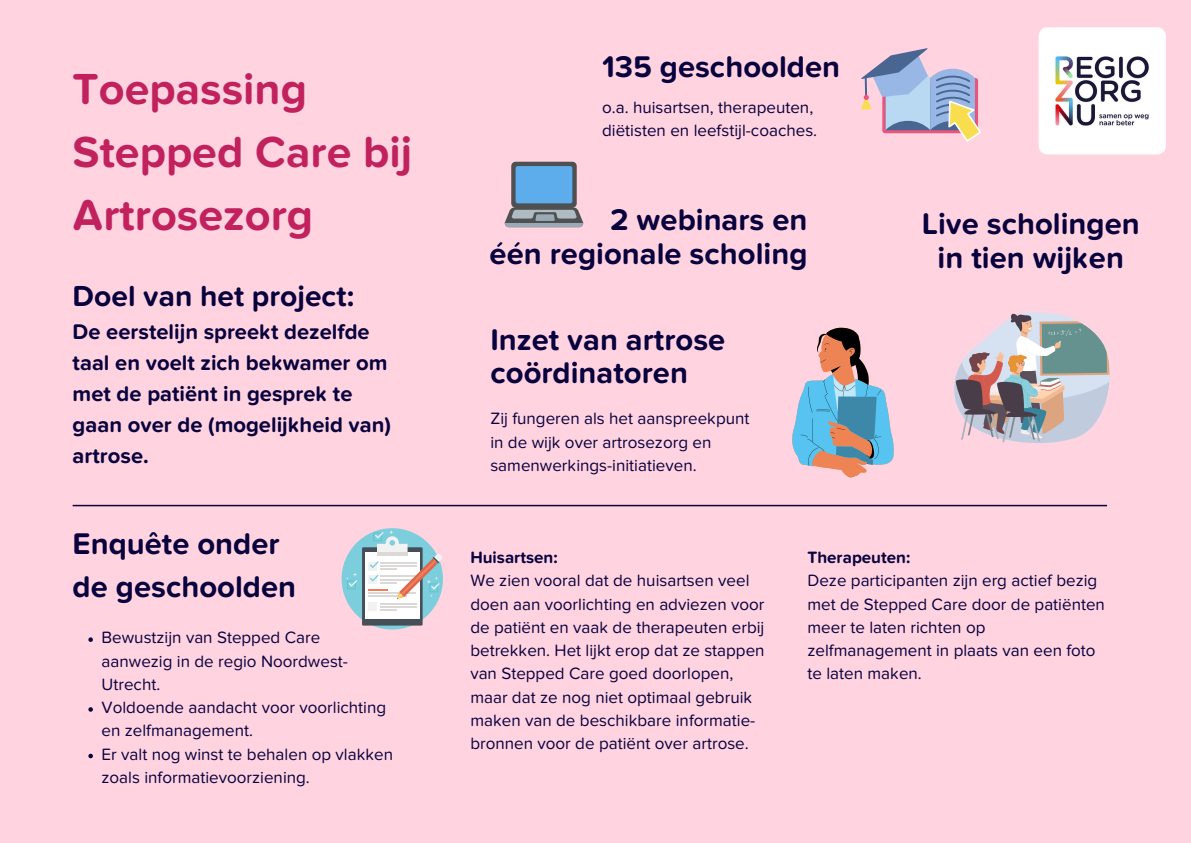
<style>
.page{position:relative;width:1191px;height:843px;background:#fff}
.page>*{position:absolute;margin:0;border:0;box-sizing:border-box;transform-origin:0 0}
.t1{font:700 45px/63px "Proxima Nova Soft";color:#c1225e}
.t2{font:700 31px/33.8px "Proxima Nova Soft";color:#08013d}
.t3{font:700 30px "Proxima Nova Soft";color:#08013d}
.t4{font:700 22px/30.8px "Proxima Nova Soft";color:#08013d}
.t5{font:17px/23.2px "Proxima Nova Soft";color:#08013d}
.t6{font:700 17px "Proxima Nova Soft";color:#08013d}
</style>
<div class="page">
<div style="left:0;top:0;width:1190px;height:842px;background:#ffd3e0"></div>
<svg style="left:341px;top:528px;width:102px;height:101px"></svg>
<svg style="left:88px;top:637px;width:5px;height:4px"></svg>
<svg style="left:88px;top:707px;width:5px;height:4px"></svg>
<svg style="left:88px;top:753px;width:5px;height:5px"></svg>
<hr style="left:73px;top:504px;width:1033px;height:2px;background:#08013d">
<img style="left:1038px;top:27px;width:128px;height:128px">
<svg style="left:861px;top:48px;width:120px;height:94px"></svg>
<svg style="left:504px;top:162px;width:79px;height:65px;background:#7b98b6"></svg>
<svg style="left:952px;top:309px;width:157px;height:134px"></svg>
<svg style="left:792px;top:327px;width:101px;height:150px"></svg>
<h1 class="t1" style="left:73px;top:60px;width:341px">Toepassing<br>Stepped Care bij<br>Artrosezorg</h1>
<h3 class="t3" style="left:73px;top:282px;width:283px">Doel van het project:</h3>
<h3 class="t4" style="left:73px;top:318px;width:320px">De eerstelijn spreekt dezelfde taal en voelt zich bekwamer om met de patiënt in gesprek te gaan over de (mogelijkheid van) artrose.</h3>
<h2 class="t2" style="left:73px;top:524px;width:225px;line-height:42.8px">Enquête onder de geschoolden</h2>
<p class="t5" style="left:102px;top:627px;width:248px">Bewustzijn van Stepped Care aanwezig in de regio Noordwest-<br>Utrecht.</p>
<p class="t5" style="left:102px;top:696px;width:286px">Voldoende aandacht voor voorlichting en zelfmanagement.</p>
<h2 class="t5" style="left:102px;top:743px;width:293px">Er valt nog winst te behalen op vlakken zoals informatievoorziening.</h2>
<p class="t2" style="left:602px;top:51px;width:239px">135 geschoolden</p>
<p class="t5" style="left:602px;top:97px;width:216px">o.a. huisartsen, therapeuten, diëtisten en leefstijl-coaches.</p>
<p class="t2" style="left:489px;top:204px;width:319px;text-align:right">2 webinars en<br>één regionale scholing</p>
<p class="t2" style="left:921px;top:208px;width:219px;text-align:center">Live scholingen in tien wijken</p>
<p class="t2" style="left:490px;top:324px;width:236px">Inzet van artrose coördinatoren</p>
<p class="t5" style="left:490px;top:408px;width:260px">Zij fungeren als het aanspreekpunt</p>
<h2 class="t5" style="left:490px;top:431px;width:222px">in de wijk over artrosezorg en samenwerkings-initiatieven.</h2>
<p class="t6" style="left:470px;top:549px;width:89px">Huisartsen:</p>
<p class="t5" style="left:470px;top:569px;width:296px">We zien vooral dat de huisartsen veel doen aan voorlichting en adviezen voor de patiënt en vaak de therapeuten erbij betrekken. Het lijkt erop dat ze stappen van Stepped Care goed doorlopen, maar dat ze nog niet optimaal gebruik maken van de beschikbare informatie&shy;bronnen voor de patiënt over artrose.</p>
<h2 class="t6" style="left:807px;top:549px;width:104px">Therapeuten:</h2>
<h2 class="t5" style="left:807px;top:569px;width:299px">Deze participanten zijn erg actief bezig met de Stepped Care door de patiënten meer te laten richten op zelfmanagement in plaats van een foto te laten maken.</h2>
</div>
